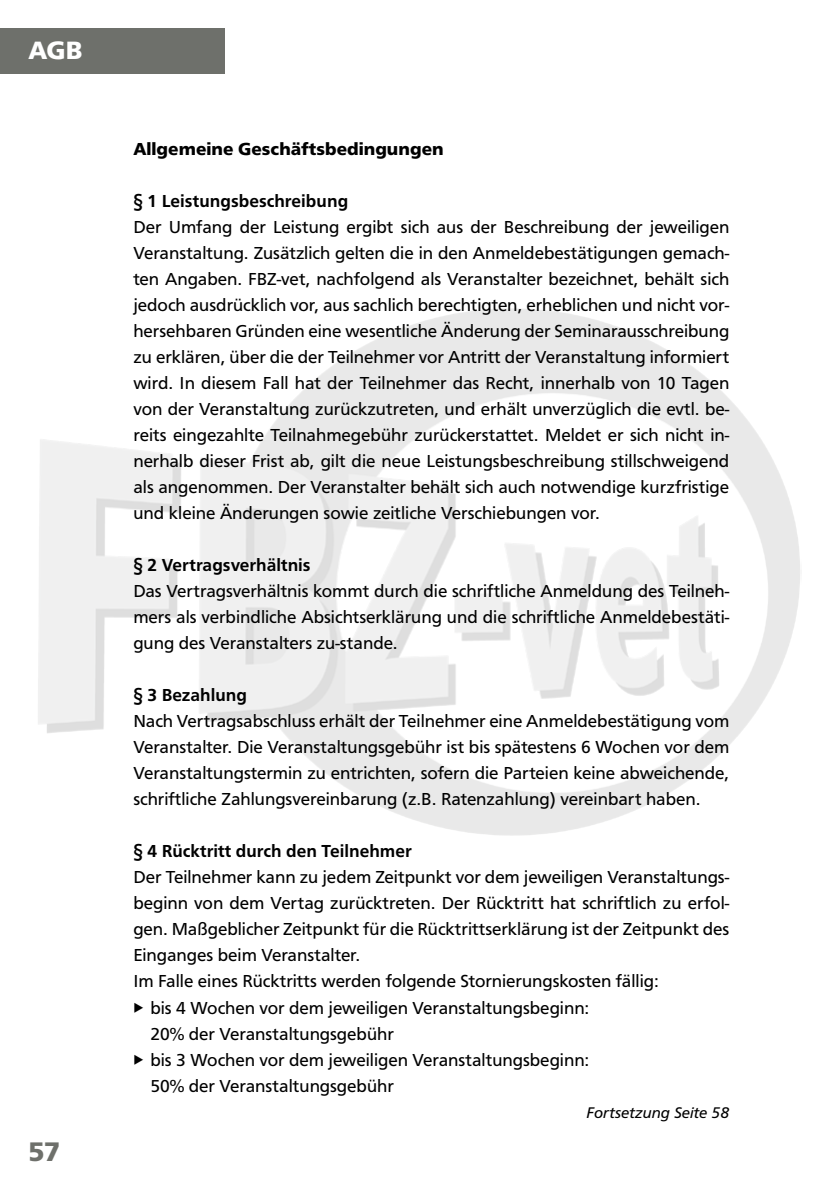
<style>
.page{position:relative;width:840px;height:1191px;background:#fff}
.page>*{position:absolute;margin:0;border:0;box-sizing:border-box;transform-origin:0 0}
.t1{font:700 28px "Front Page";color:#6e706b}
.t2{font:700 26px "Front Page";color:#fff}
.t3{font:18px/26px "Front Page";color:#000;text-align:justify}
.t4{font:500 18px "Front Page";color:#000}
.t5{font:700 18px "Front Page";color:#000}
.t6{font:italic 16px "Front Page";color:#000}
</style>
<div class="page">
<img style="left:38px;top:308px;width:762px;height:528px">
<div style="left:0;top:28px;width:224px;height:46px;background:#6e706b"></div>
<h2 class="t2" style="left:28px;top:35px;width:56px">AGB</h2>
<h1 class="t1" style="left:28px;top:1135px;width:33px">57</h1>
<p class="t5" style="left:133px;top:139px;width:311px">Allgemeine Geschäftsbedingungen</p>
<p class="t4" style="left:133px;top:191px;width:216px">§ 1 Leistungsbeschreibung</p>
<p class="t3" style="left:133px;top:214px;width:597px">Der Umfang der Leistung ergibt sich aus der Beschreibung der jeweiligen Veranstaltung. Zusätzlich gelten die in den Anmeldebestätigungen gemach&shy;ten Angaben. FBZ-vet, nachfolgend als Veranstalter bezeichnet, behält sich jedoch ausdrücklich vor, aus sachlich berechtigten, erheblichen und nicht vor&shy;hersehbaren Gründen eine wesentliche Änderung der Seminarausschreibung zu erklären, über die der Teilnehmer vor Antritt der Veranstaltung informiert wird. In diesem Fall hat der Teilnehmer das Recht, innerhalb von 10 Tagen von der Veranstaltung zurückzutreten, und erhält unverzüglich die evtl. be&shy;reits eingezahlte Teilnahmegebühr zurückerstattet. Meldet er sich nicht in&shy;nerhalb dieser Frist ab, gilt die neue Leistungsbeschreibung stillschweigend als angenommen. Der Veranstalter behält sich auch notwendige kurzfristige und kleine Änderungen sowie zeitliche Verschiebungen vor.</p>
<p class="t4" style="left:133px;top:555px;width:179px">§ 2 Vertragsverhältnis</p>
<p class="t3" style="left:133px;top:578px;width:597px">Das Vertragsverhältnis kommt durch die schriftliche Anmeldung des Teilneh&shy;mers als verbindliche Absichtserklärung und die schriftliche Anmeldebestäti&shy;gung des Veranstalters zu-stande.</p>
<p class="t4" style="left:133px;top:685px;width:115px">§ 3 Bezahlung</p>
<p class="t3" style="left:133px;top:708px;width:597px">Nach Vertragsabschluss erhält der Teilnehmer eine Anmeldebestätigung vom Veranstalter. Die Veranstaltungsgebühr ist bis spätestens 6 Wochen vor dem Veranstaltungstermin zu entrichten, sofern die Parteien keine abweichende, schriftliche Zahlungsvereinbarung (z.B. Ratenzahlung) vereinbart haben.</p>
<p class="t4" style="left:133px;top:841px;width:280px">§ 4 Rücktritt durch den Teilnehmer</p>
<p class="t3" style="left:133px;top:864px;width:597px;text-align:left">Der Teilnehmer kann zu jedem Zeitpunkt vor dem jeweiligen Veranstaltungs&shy;beginn von dem Vertag zurücktreten. Der Rücktritt hat schriftlich zu erfol&shy;gen. Maßgeblicher Zeitpunkt für die Rücktrittserklärung ist der Zeitpunkt des Einganges beim Veranstalter.<br>Im Falle eines Rücktritts werden folgende Stornierungskosten fällig:</p>
<p class="t3" style="left:150px;top:994px;width:440px;text-indent:-17px">◆ bis 4 Wochen vor dem jeweiligen Veranstaltungsbeginn:<br>20% der Veranstaltungsgebühr</p>
<p class="t3" style="left:150px;top:1046px;width:440px;text-indent:-17px">◆ bis 3 Wochen vor dem jeweiligen Veranstaltungsbeginn:<br>50% der Veranstaltungsgebühr</p>
<p class="t6" style="left:586px;top:1103px;width:144px">Fortsetzung Seite 58</p>
</div>
